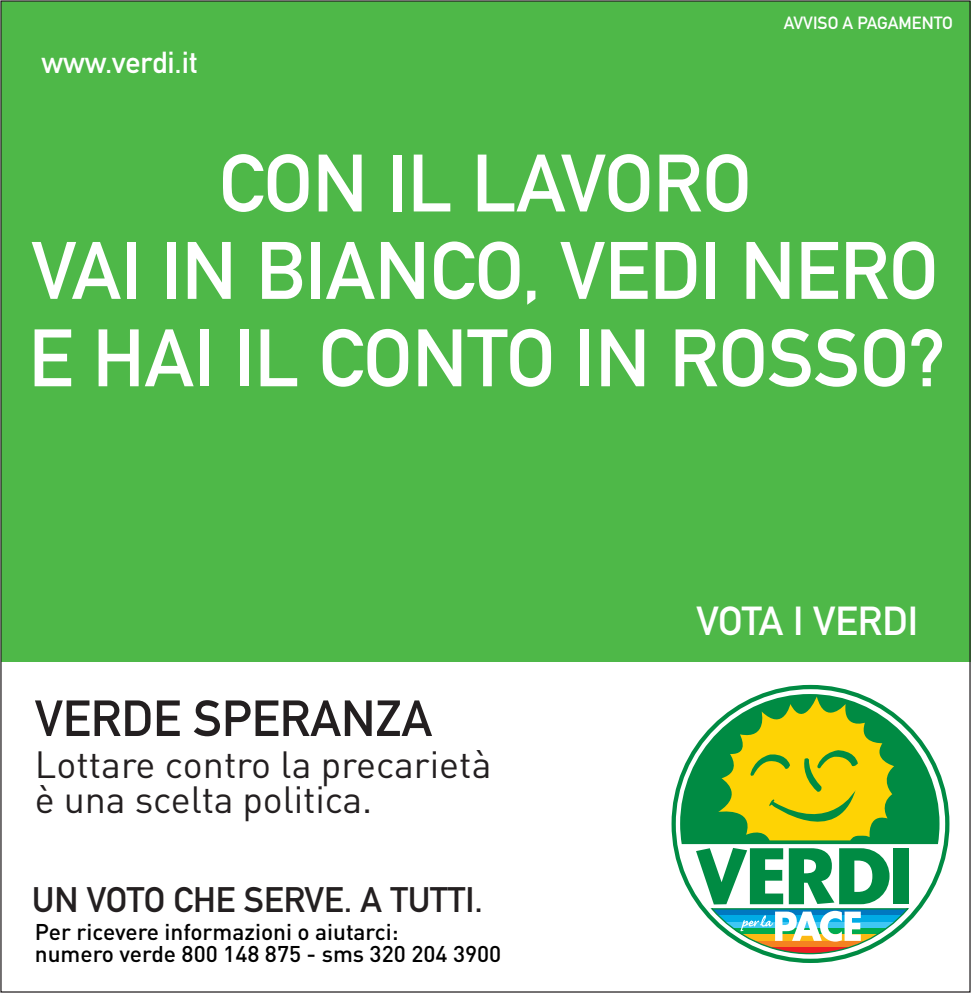
<style>
.page{position:relative;width:971px;height:993px;background:#fff}
.page>*{position:absolute;margin:0;border:0;box-sizing:border-box;transform-origin:0 0}
.t1{font:79.75px/87.2px "DIN Mittelschrift Alternate";color:#fff;text-align:center}
.t2{font:50px "DIN Mittelschrift Alternate";color:#231f20}
.t3{font:40px "DIN Mittelschrift Alternate";color:#fff}
.t4{font:37.5px/35px "DIN";letter-spacing:-.005em;color:#231f20}
.t5{font:35px "DIN Mittelschrift Alternate";color:#231f20}
.t6{font:30px "DIN Mittelschrift";color:#fff}
.t7{font:500 22.5px/22.5px "DIN";color:#000}
.t8{font:17.5px "DIN Mittelschrift";color:#fff}
</style>
<div class="page">
<div style="left:1px;top:1px;width:969px;height:660px;background:#4eb848"></div>
<svg style="left:674px;top:686px;width:273px;height:274px"></svg>
<div style="left:680px;top:694px;width:259px;height:260px;background:#fff;border-radius:50%"></div>
<svg style="left:680px;top:693px;width:259px;height:150px"></svg>
<svg style="left:696px;top:696px;width:214px;height:258px"></svg>
<h3 class="t6" style="left:41px;top:52px;width:158px">www.verdi.it</h3>
<p class="t8" style="left:784px;top:17px;width:171px">AVVISO A PAGAMENTO</p>
<h1 class="t1" style="left:29px;top:147px;width:919px">CON IL LAVORO<br>VAI IN BIANCO, VEDI NERO<br>E HAI IL CONTO IN ROSSO?</h1>
<h2 class="t2" style="left:35px;top:700px;width:399px">VERDE SPERANZA</h2>
<h3 class="t4" style="left:35px;top:745px;width:458px">Lottare contro la precarietà è una scelta politica.</h3>
<h3 class="t5" style="left:32px;top:886px;width:452px">UN VOTO CHE SERVE. A TUTTI.</h3>
<p class="t7" style="left:35px;top:920px;width:468px">Per ricevere informazioni o aiutarci:<br>numero verde 800 148 875 - sms 320 204 3900</p>
<h3 class="t3" style="left:696px;top:606px;width:223px">VOTA I VERDI</h3>
</div>
